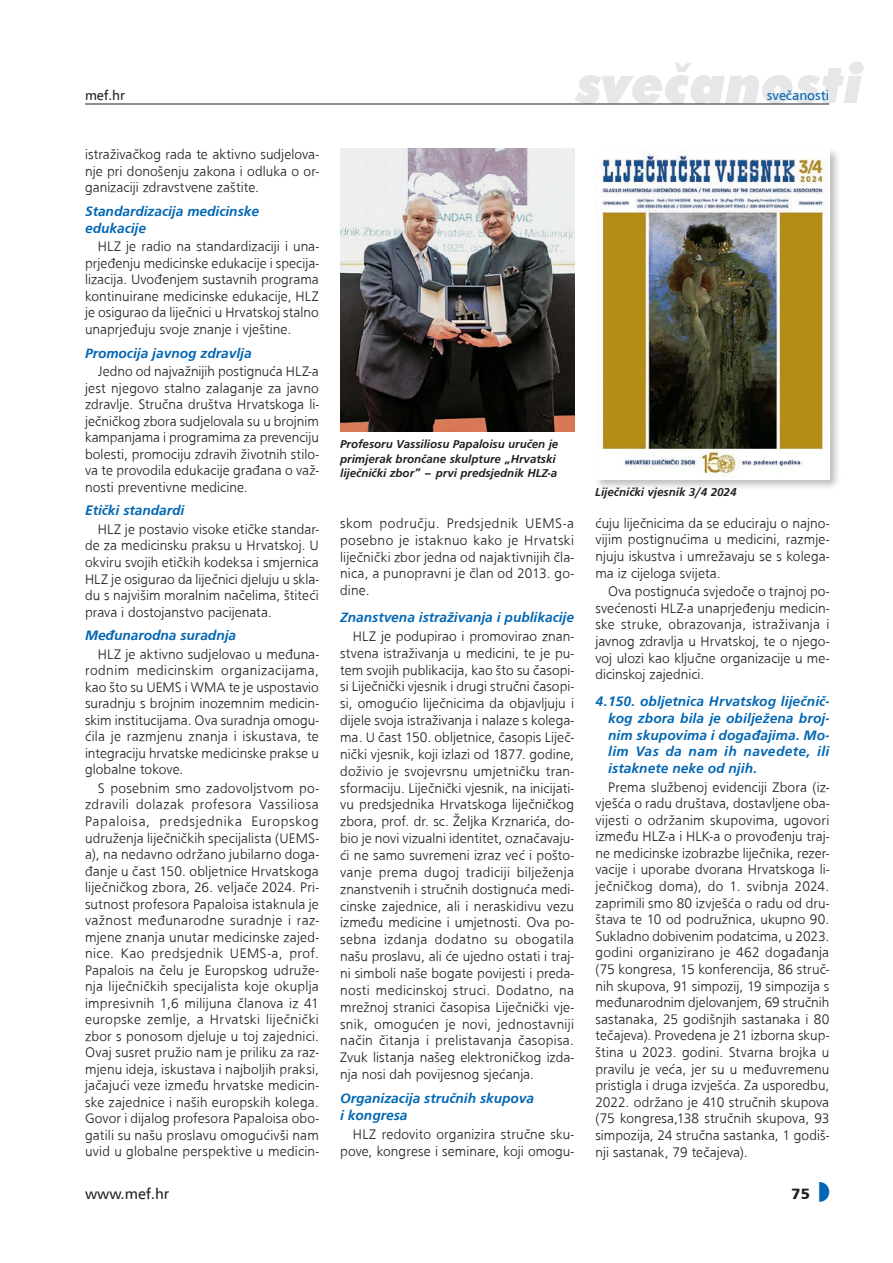
<style>
.page{position:relative;width:893px;height:1263px;background:#fff}
.page>*{position:absolute;margin:0;border:0;box-sizing:border-box;transform-origin:0 0}
.t1{font:italic 900 54px "Futura BT";color:#e6e7e9}
.t2{font:15px "A Frutiger";color:#231f20}
.t3{font:900 15px "A Frutiger";color:#231f20}
.t4{font:500 14.25px/16.5px "Frugal Sans Light DTC";letter-spacing:.005em;color:#231f20;text-align:justify}
.t5{font:500 14.25px/16.6px "Frugal Sans Bold Italic DTC";color:#0166b3}
.t6{font:13.5px "A Frutiger";color:#0166b3}
.t7{font:13.5px "A Frutiger";color:#231f20}
.t8{font:500 12px/14.2px "Frugal Sans Bold Italic DTC";color:#231f20}
</style>
<div class="page">
<hr style="left:85px;top:104px;width:744px;height:1px;background:#231f20">
<img style="left:340px;top:149px;width:234px;height:282px">
<div style="left:594px;top:147px;width:247px;height:344px;background:#231f20;opacity:.3"></div>
<img style="left:595px;top:149px;width:234px;height:330px">
<p class="t7" style="left:85px;top:87px;width:42px">mef.hr</p>
<p class="t4" style="left:85px;top:146px;width:235px">istraživačkog rada te aktivno sudjelova&shy;nje pri donošenju zakona i odluka o or&shy;ganizaciji zdravstvene zaštite.</p>
<p class="t5" style="left:85px;top:202px;width:176px;line-height:17.1px">Standardizacija medicinske edukacije</p>
<p class="t4" style="left:85px;top:238px;width:235px;text-indent:13px">HLZ je radio na standardizaciji i una&shy;prjeđenju medicinske edukacije i specija&shy;lizacija. Uvođenjem sustavnih programa kontinuirane medicinske edukacije, HLZ je osigurao da liječnici u Hrvatskoj stalno unaprjeđuju svoje znanje i vještine.</p>
<p class="t5" style="left:85px;top:344px;width:168px">Promocija javnog zdravlja</p>
<p class="t4" style="left:85px;top:363px;width:235px;text-indent:13px">Jedno od najvažnijih postignuća HLZ-a jest njegovo stalno zalaganje za javno zdravlje. Stručna društva Hrvatskoga li&shy;ječničkog zbora sudjelovala su u brojnim kampanjama i programima za prevenciju bolesti, promociju zdravih životnih stilo&shy;va te provodila edukacije građana o važ&shy;nosti preventivne medicine.</p>
<p class="t5" style="left:85px;top:502px;width:101px">Etički standardi</p>
<p class="t4" style="left:85px;top:521px;width:235px;text-indent:13px">HLZ je postavio visoke etičke standar&shy;de za medicinsku praksu u Hrvatskoj. U okviru svojih etičkih kodeksa i smjernica HLZ je osigurao da liječnici djeluju u skla&shy;du s najvišim moralnim načelima, štiteći prava i dostojanstvo pacijenata.</p>
<p class="t5" style="left:85px;top:627px;width:153px">Međunarodna suradnja</p>
<p class="t4" style="left:85px;top:646px;width:235px;text-indent:13px">HLZ je aktivno sudjelovao u međuna&shy;rodnim medicinskim organizacijama, kao što su UEMS i WMA te je uspostavio suradnju s brojnim inozemnim medicin&shy;skim institucijama. Ova suradnja omogu&shy;ćila je razmjenu znanja i iskustava, te integraciju hrvatske medicinske prakse u globalne tokove.</p>
<p class="t4" style="left:85px;top:780px;width:235px;text-indent:13px">S posebnim smo zadovoljstvom po&shy;zdravili dolazak profesora Vassiliosa Papaloisa, predsjednika Europskog udruženja liječničkih specijalista (UEMS&shy;a), na nedavno održano jubilarno doga&shy;đanje u čast 150. obljetnice Hrvatskoga liječničkog zbora, 26. veljače 2024. Pri&shy;sutnost profesora Papaloisa istaknula je važnost međunarodne suradnje i raz&shy;mjene znanja unutar medicinske zajed&shy;nice. Kao predsjednik UEMS-a, prof.<br>Papalois na čelu je Europskog udruže&shy;nja liječničkih specijalista koje okuplja impresivnih 1,6 milijuna članova iz 41 europske zemlje, a Hrvatski liječnički zbor s ponosom djeluje u toj zajednici.<br>Ovaj susret pružio nam je priliku za raz&shy;mjenu ideja, iskustava i najboljih praksi, jačajući veze između hrvatske medicin&shy;ske zajednice i naših europskih kolega.<br>Govor i dijalog profesora Papaloisa obo&shy;gatili su našu proslavu omogućivši nam uvid u globalne perspektive u medicin-</p>
<h1 class="t1" style="left:576px;top:51px;width:288px">sve~anosti</h1>
<p class="t6" style="left:767px;top:87px;width:64px">sve~anosti</p>
<p class="t8" style="left:340px;top:437px;width:220px">Profesoru Vassiliosu Papaloisu uručen je primjerak brončane skulpture „Hrvatski liječnički zbor” – prvi predsjednik HLZ-a</p>
<p class="t8" style="left:595px;top:485px;width:143px">Liječnički vjesnik 3/4 2024</p>
<p class="t4" style="left:340px;top:515px;width:235px">skom području. Predsjednik UEMS-a posebno je istaknuo kako je Hrvatski liječnički zbor jedna od najaktivnijih čla&shy;nica, a punopravni je član od 2013. go&shy;dine.</p>
<p class="t5" style="left:340px;top:608px;width:235px">Znanstvena istraživanja i publikacije</p>
<p class="t4" style="left:340px;top:628px;width:235px;text-indent:13px">HLZ je podupirao i promovirao znan&shy;stvena istraživanja u medicini, te je pu&shy;tem svojih publikacija, kao što su časopi&shy;si Liječnički vjesnik i drugi stručni časopi&shy;si, omogućio liječnicima da objavljuju i dijele svoja istraživanja i nalaze s kolega&shy;ma. U čast 150. obljetnice, časopis Liječ&shy;nički vjesnik, koji izlazi od 1877. godine, doživio je svojevrsnu umjetničku tran&shy;sformaciju. Liječnički vjesnik, na inicijati&shy;vu predsjednika Hrvatskoga liječničkog zbora, prof. dr. sc. Željka Krznarića, do&shy;bio je novi vizualni identitet, označavaju&shy;ći ne samo suvremeni izraz već i pošto&shy;vanje prema dugoj tradiciji bilježenja znanstvenih i stručnih dostignuća medi&shy;cinske zajednice, ali i neraskidivu vezu između medicine i umjetnosti. Ova po&shy;sebna izdanja dodatno su obogatila našu proslavu, ali će ujedno ostati i traj&shy;ni simboli naše bogate povijesti i preda&shy;nosti medicinskoj struci. Dodatno, na mrežnoj stranici časopisa Liječnički vje&shy;snik, omogućen je novi, jednostavniji način čitanja i prelistavanja časopisa.<br>Zvuk listanja našeg elektroničkog izda&shy;nja nosi dah povijesnog sjećanja.</p>
<p class="t5" style="left:340px;top:1089px;width:196px;line-height:17.4px">Organizacija stručnih skupova i kongresa</p>
<p class="t4" style="left:340px;top:1126px;width:235px;text-align:right">HLZ redovito organizira stručne sku&shy;pove, kongrese i seminare, koji omogu-</p>
<p class="t4" style="left:595px;top:515px;width:235px">ćuju liječnicima da se educiraju o najno&shy;vijim postignućima u medicini, razmje&shy;njuju iskustva i umrežavaju se s kolega&shy;ma iz cijeloga svijeta.</p>
<p class="t4" style="left:595px;top:583px;width:235px;text-indent:13px">Ova postignuća svjedoče o trajnoj po&shy;svećenosti HLZ-a unaprjeđenju medicin&shy;ske struke, obrazovanja, istraživanja i javnog zdravlja u Hrvatskoj, te o njego&shy;voj ulozi kao ključne organizacije u me&shy;dicinskoj zajednici.</p>
<p class="t5" style="left:608px;top:693px;width:223px;text-align:justify;text-indent:-13px">4.150. obljetnica Hrvatskog liječnič&shy;kog zbora bila je obilježena broj&shy;nim skupovima i događajima. Mo&shy;lim Vas da nam ih navedete, ili istaknete neke od njih.</p>
<p class="t4" style="left:595px;top:778px;width:235px;text-indent:13px">Prema službenoj evidenciji Zbora (iz&shy;vješća o radu društava, dostavljene oba&shy;vijesti o održanim skupovima, ugovori između HLZ-a i HLK-a o provođenju traj&shy;ne medicinske izobrazbe liječnika, rezer&shy;vacije i uporabe dvorana Hrvatskoga li&shy;ječničkog doma), do 1. svibnja 2024. zaprimili smo 80 izvješća o radu od dru&shy;štava te 10 od podružnica, ukupno 90.<br>Sukladno dobivenim podatcima, u 2023. godini organizirano je 462 događanja (75 kongresa, 15 konferencija, 86 struč&shy;nih skupova, 91 simpozij, 19 simpozija s međunarodnim djelovanjem, 69 stručnih sastanaka, 25 godišnjih sastanaka i 80 tečajeva). Provedena je 21 izborna skup&shy;ština u 2023. godini. Stvarna brojka u pravilu je veća, jer su u međuvremenu pristigla i druga izvješća. Za usporedbu, 2022. održano je 410 stručnih skupova (75 kongresa,138 stručnih skupova, 93 simpozija, 24 stručna sastanka, 1 godiš&shy;nji sastanak, 79 tečajeva).</p>
<p class="t2" style="left:85px;top:1185px;width:86px">www.mef.hr</p>
<p class="t3" style="left:792px;top:1184px;width:20px">75</p>
</div>
